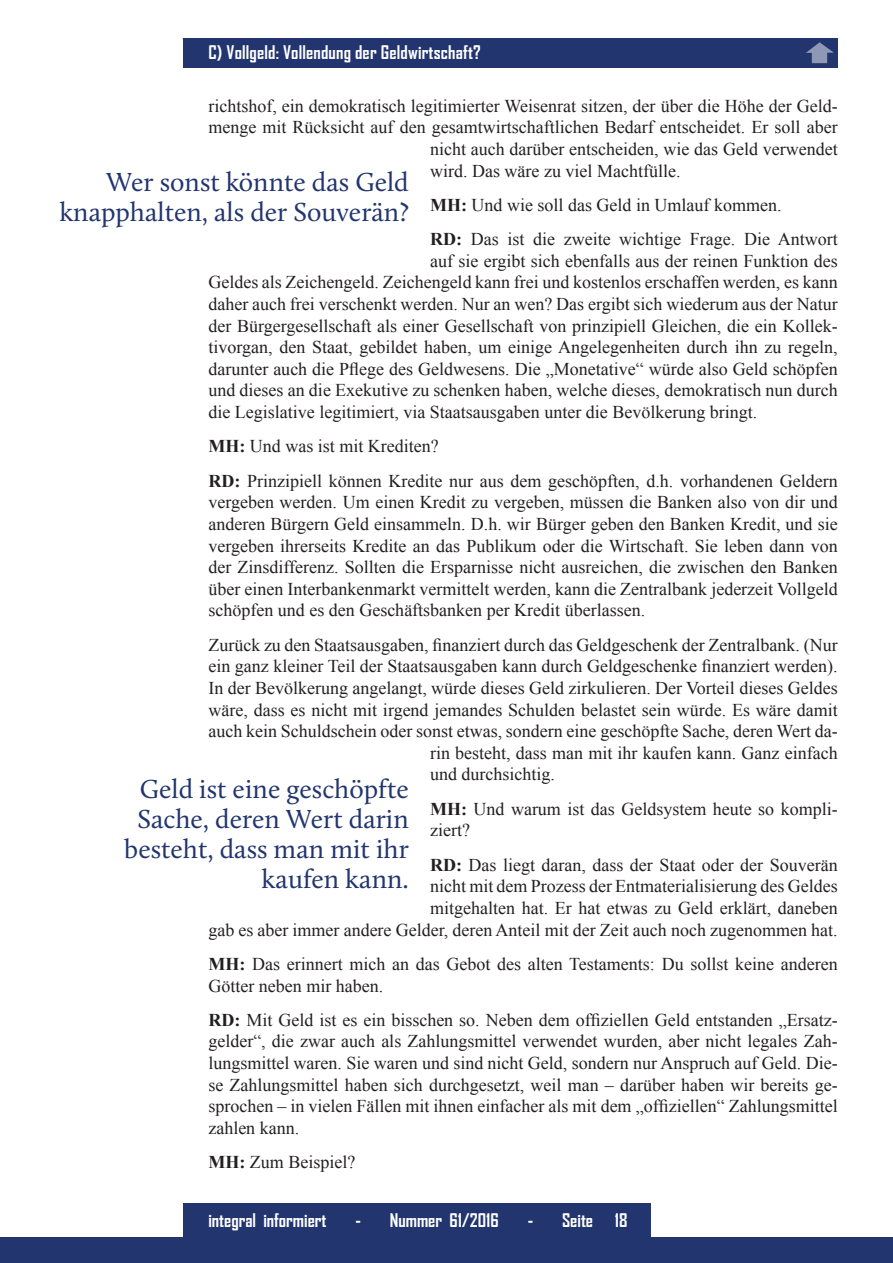
<style>
.page{position:relative;width:893px;height:1263px;background:#fff}
.page>*{position:absolute;margin:0;border:0;box-sizing:border-box;transform-origin:0 0}
.t1{font:27px/30px "Calluna";color:#22356e;text-align:right}
.t2{font:18px/21.6px "Times New Roman";color:#231f20}
.t3{font:700 18px "Agency FB";letter-spacing:.01em;color:#fff}
.s1{font-weight:700}
</style>
<div class="page">
<div style="left:0;top:1238px;width:893px;height:25px;background:#22356e"></div>
<div style="left:183px;top:1203px;width:468px;height:34px;background:#22356e"></div>
<div style="left:183px;top:38px;width:655px;height:30px;background:#22356e"></div>
<svg style="left:806px;top:42px;width:28px;height:21px"></svg>
<p class="t3" style="left:208px;top:41px;width:274px">C) Vollgeld: Vollendung der Geldwirtschaft?</p>
<p class="t2" style="left:208px;top:95px;width:631px">richtshof, ein demokratisch legitimierter Weisenrat sitzen, der über die Höhe der Geld-</p>
<p class="t2" style="left:208px;top:116px;width:631px">menge mit Rücksicht auf den gesamtwirtschaftlichen Bedarf entscheidet. Er soll aber</p>
<p class="t2" style="left:430px;top:138px;width:409px">nicht auch darüber entscheiden, wie das Geld verwendet</p>
<p class="t2" style="left:430px;top:159px;width:252px">wird. Das wäre zu viel Machtfülle.</p>
<p class="t2" style="left:430px;top:187px;width:409px;line-height:34.3px"><span class="s1">MH:</span> Und wie soll das Geld in Umlauf kommen.<br><span class="s1">RD:</span> Das ist die zweite wichtige Frage. Die Antwort</p>
<p class="t2" style="left:208px;top:250px;width:631px;text-align:justify;text-indent:222px">auf sie ergibt sich ebenfalls aus der reinen Funktion des Geldes als Zeichengeld. Zeichengeld kann frei und kostenlos erschaffen werden, es kann daher auch frei verschenkt werden. Nur an wen? Das ergibt sich wiederum aus der Natur der Bürgergesellschaft als einer Gesellschaft von prinzipiell Gleichen, die ein Kollek&shy;tivorgan, den Staat, gebildet haben, um einige Angelegenheiten durch ihn zu regeln, darunter auch die Pflege des Geldwesens. Die „Monetative“ würde also Geld schöpfen und dieses an die Exekutive zu schenken haben, welche dieses, demokratisch nun durch die Legislative legitimiert, via Staatsausgaben unter die Bevölkerung bringt.</p>
<p class="t2" style="left:208px;top:429px;width:631px;line-height:34.3px"><span class="s1">MH:</span> Und was ist mit Krediten?<br><span class="s1">RD:</span> Prinzipiell können Kredite nur aus dem geschöpften, d.h. vorhandenen Geldern</p>
<p class="t2" style="left:208px;top:491px;width:631px;text-align:justify">vergeben werden. Um einen Kredit zu vergeben, müssen die Banken also von dir und anderen Bürgern Geld einsammeln. D.h. wir Bürger geben den Banken Kredit, und sie vergeben ihrerseits Kredite an das Publikum oder die Wirtschaft. Sie leben dann von der Zinsdifferenz. Sollten die Ersparnisse nicht ausreichen, die zwischen den Banken über einen Interbankenmarkt vermittelt werden, kann die Zentralbank jederzeit Vollgeld schöpfen und es den Geschäftsbanken per Kredit überlassen.</p>
<p class="t2" style="left:208px;top:634px;width:631px">Zurück zu den Staatsausgaben, finanziert durch das Geldgeschenk der Zentralbank. (Nur</p>
<p class="t2" style="left:208px;top:655px;width:631px">ein ganz kleiner Teil der Staatsausgaben kann durch Geldgeschenke finanziert werden).</p>
<p class="t2" style="left:208px;top:677px;width:631px">In der Bevölkerung angelangt, würde dieses Geld zirkulieren. Der Vorteil dieses Geldes</p>
<p class="t2" style="left:208px;top:698px;width:631px">wäre, dass es nicht mit irgend jemandes Schulden belastet sein würde. Es wäre damit</p>
<p class="t2" style="left:208px;top:720px;width:631px">auch kein Schuldschein oder sonst etwas, sondern eine geschöpfte Sache, deren Wert da-</p>
<p class="t2" style="left:430px;top:742px;width:409px">rin besteht, dass man mit ihr kaufen kann. Ganz einfach</p>
<p class="t2" style="left:430px;top:763px;width:126px">und durchsichtig.</p>
<p class="t2" style="left:430px;top:798px;width:409px"><span class="s1">MH:</span> Und warum ist das Geldsystem heute so kompli&shy;ziert?</p>
<p class="t2" style="left:208px;top:854px;width:631px;text-align:right"><span class="s1">RD:</span> Das liegt daran, dass der Staat oder der Souverän<br>nicht mit dem Prozess der Entmaterialisierung des Geldes<br>mitgehalten hat. Er hat etwas zu Geld erklärt, daneben<br>gab es aber immer andere Gelder, deren Anteil mit der Zeit auch noch zugenommen hat.</p>
<p class="t2" style="left:208px;top:953px;width:631px"><span class="s1">MH:</span> Das erinnert mich an das Gebot des alten Testaments: Du sollst keine anderen<br>Götter neben mir haben.</p>
<p class="t2" style="left:208px;top:1009px;width:631px;text-align:justify"><span class="s1">RD:</span> Mit Geld ist es ein bisschen so. Neben dem offiziellen Geld entstanden „Ersatz&shy;gelder“, die zwar auch als Zahlungsmittel verwendet wurden, aber nicht legales Zah&shy;lungsmittel waren. Sie waren und sind nicht Geld, sondern nur Anspruch auf Geld. Die&shy;se Zahlungsmittel haben sich durchgesetzt, weil man – darüber haben wir bereits ge&shy;sprochen – in vielen Fällen mit ihnen einfacher als mit dem „offiziellen“ Zahlungsmittel zahlen kann.</p>
<p class="t2" style="left:208px;top:1151px;width:148px"><span class="s1">MH:</span> Zum Beispiel?</p>
<h1 class="t1" style="left:59px;top:167px;width:351px">Wer sonst könnte das Geld knapphalten, als der Souverän?</h1>
<h1 class="t1" style="left:124px;top:773px;width:286px">Geld ist eine geschöpfte<br>Sache, deren Wert darin besteht, dass man mit ihr kaufen kann.</h1>
<p class="t3" style="left:208px;top:1208px;width:120px">integral informiert</p>
<p class="t3" style="left:355px;top:1208px;width:145px">- Nummer 61/2016</p>
<p class="t3" style="left:528px;top:1208px;width:101px">- Seite 18</p>
</div>
